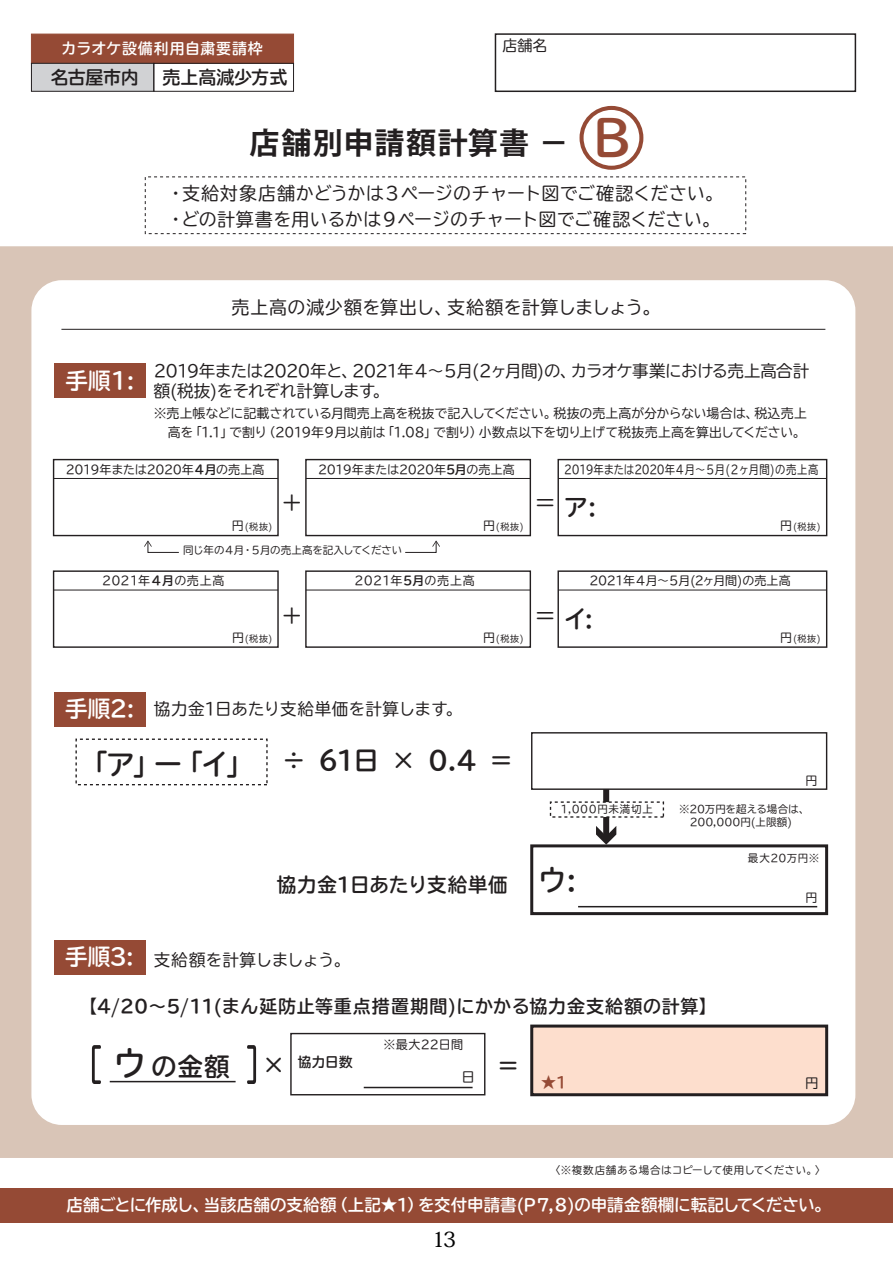
<style>
.page{position:relative;width:893px;height:1263px;background:#fff}
.page>*{position:absolute;margin:0;border:0;box-sizing:border-box;transform-origin:0 0}
.t1{font:700 30px "Koz Go Pr 6 N";letter-spacing:.045em;color:#231f20}
.t2{font:700 28.5px "TBUDR Go Std";color:#231f20}
.t3{font:700 25.5px "TBUDR Go Std";color:#231f20}
.t4{font:700 25.05px "TBUDR Go Std";color:#231f20}
.t5{font:700 24px "TBUDR Go Std";color:#231f20}
.t6{font:24px "TBUDR Go Std";color:#231f20}
.t7{font:700 22.5px "TBUDR Go Std";letter-spacing:-.02em;color:#fff}
.t8{font:500 21px "Koz Min Pr 6 N";color:#030303}
.t9{font:700 19.5px "TBUDR Go Std";letter-spacing:.015em;color:#231f20}
.t10{font:18px/25.5px "TBUDR Go Std";color:#231f20}
.t11{font:700 18px "TBUDR Go Std";letter-spacing:.03em;color:#231f20}
.t12{font:18px "TBUDR Go Std";letter-spacing:.02em;color:#231f20}
.t13{font:700 18px "TBUDR Go Std";letter-spacing:-.005em;color:#231f20}
.t14{font:16.5px/19.8px "TBUDR Go Std";letter-spacing:-.035em;color:#231f20}
.t15{font:700 16.5px "TBUDR Go Std";letter-spacing:-.005em;color:#fff}
.t16{font:16.5px "TBUDR Go Std";letter-spacing:.005em;color:#231f20}
.t17{font:16.5px "TBUDR Go Std";letter-spacing:-.005em;color:#231f20}
.t18{font:700 15px "TBUDR Go Std";letter-spacing:.045em;color:#fff}
.t19{font:15px "TBUDR Go Std";color:#231f20}
.t20{font:700 15px "TBUDR Go Std";color:#954a35}
.t21{font:700 13.5px "TBUDR Go Std";color:#231f20}
.t22{font:13.5px "TBUDR Go Std";color:#231f20}
.t23{font:12.9px/19.5px "TBUDR Go Std";letter-spacing:-.015em;color:#231f20;text-align:right}
.t24{font:12px "TBUDR Go Std";letter-spacing:-.015em;color:#231f20}
.t25{font:12px "TBUDR Go Std";letter-spacing:-.015em;color:#231f20;scale:.86 1}
.t26{font:12px "TBUDR Go Std";letter-spacing:.015em;color:#231f20}
.t27{font:12px "TBUDR Go Std";letter-spacing:-.05em;color:#231f20}
.t28{font:10.5px/12.6px "TBUDR Go Std";letter-spacing:.005em;color:#231f20}
.t29{font:10.5px "TBUDR Go Std";letter-spacing:.03em;color:#231f20}
.t30{font:10.5px "TBUDR Go Std";letter-spacing:-.02em;color:#231f20}
.t31{font:10.5px "TBUDR Go Std";letter-spacing:.06em;color:#231f20}
.t32{font:9px "TBUDR Go Std";letter-spacing:.085em;color:#231f20}
.s1{font-family:"TBUDR Go Std";font-size:48.6px;color:#954a35}
.s2{font-weight:700}
.s3{font-size:12px}
.s4{font-weight:700;font-size:22.5px;color:#fff}
.s5{font-size:33px}
</style>
<div class="page">
<div style="left:0;top:246px;width:893px;height:912px;background:#d9c5b7"></div>
<div style="left:31px;top:280px;width:824px;height:845px;background:#fff;border-radius:30px"></div>
<div style="left:530px;top:1024px;width:298px;height:72px;background:#fddecd;border:3px solid #231f20"></div>
<div style="left:54px;top:363px;width:92px;height:34px;background:#954a35"></div>
<div style="left:54px;top:940px;width:92px;height:35px;background:#954a35"></div>
<div style="left:0;top:1188px;width:893px;height:34px;background:#954a35"></div>
<div style="left:54px;top:692px;width:92px;height:34px;background:#954a35"></div>
<div style="left:495px;top:33px;width:361px;height:59px;border:2px solid #231f20"></div>
<div style="left:290px;top:1033px;width:195px;height:62px;border:1px solid #231f20"></div>
<div style="left:75px;top:738px;width:193px;height:47px;border:1px dashed #231f20"></div>
<div style="left:31px;top:34px;width:263px;height:30px;background:#954a35;border:1px solid #954a35"></div>
<div style="left:31px;top:63px;width:123px;height:29px;background:#d1d2d4;border:1px solid #231f20"></div>
<div style="left:153px;top:63px;width:141px;height:29px;border:1px solid #231f20"></div>
<div style="left:579px;top:106px;width:64px;height:64px;border:4px solid #954a35;border-radius:50%"></div>
<hr style="left:61px;top:329px;width:764px;height:1px;background:#231f20">
<hr style="left:364px;top:1087px;width:109px;height:1px;background:#231f20">
<svg style="left:92px;top:1045px;width:9px;height:39px"></svg>
<svg style="left:247px;top:1045px;width:9px;height:39px"></svg>
<hr style="left:110px;top:1081px;width:126px;height:1px;background:#231f20">
<div style="left:53px;top:459px;width:226px;height:77px;border:1px solid #231f20"></div>
<div style="left:305px;top:459px;width:226px;height:77px;border:1px solid #231f20"></div>
<hr style="left:54px;top:478px;width:224px;height:1px;background:#231f20">
<hr style="left:306px;top:478px;width:224px;height:1px;background:#231f20">
<div style="left:557px;top:459px;width:270px;height:77px;border:1px solid #231f20"></div>
<hr style="left:558px;top:478px;width:269px;height:1px;background:#231f20">
<div style="left:53px;top:570px;width:226px;height:78px;border:1px solid #231f20"></div>
<div style="left:305px;top:570px;width:226px;height:78px;border:1px solid #231f20"></div>
<hr style="left:54px;top:590px;width:224px;height:1px;background:#231f20">
<hr style="left:306px;top:590px;width:224px;height:1px;background:#231f20">
<div style="left:557px;top:570px;width:270px;height:78px;border:1px solid #231f20"></div>
<hr style="left:558px;top:590px;width:269px;height:1px;background:#231f20">
<div style="left:530px;top:844px;width:298px;height:71px;border:3px solid #231f20"></div>
<div style="left:603px;top:789px;width:6px;height:49px;background:#231f20"></div>
<svg style="left:596px;top:826px;width:20px;height:19px"></svg>
<div style="left:531px;top:732px;width:296px;height:58px;border:1px solid #231f20"></div>
<hr style="left:578px;top:906px;width:239px;height:1px;background:#231f20">
<div style="left:550px;top:801px;width:114px;height:17px;background:#fff"></div>
<svg style="left:144px;top:541px;width:35px;height:12px"></svg>
<svg style="left:405px;top:541px;width:35px;height:12px"></svg>
<p class="t19" style="left:503px;top:33px;width:47px">店舗名</p>
<p class="t18" style="left:61px;top:36px;width:203px">カラオケ設備利用自粛要請枠</p>
<h3 class="t11" style="left:51px;top:63px;width:90px">名古屋市内</h3>
<h3 class="t13" style="left:162px;top:63px;width:126px">売上高減少方式</h3>
<h1 class="t1" style="left:250px;top:126px;width:383px">店舗別申請額計算書 － <span class="s1">B</span></h1>
<h3 class="t10" style="left:167px;top:180px;width:558px">・支給対象店舗かどうかは３ページのチャート図でご確認ください。・どの計算書を用いるかは９ページのチャート図でご確認ください。</h3>
<h3 class="t7" style="left:66px;top:362px;width:71px">手順１:</h3>
<h3 class="t12" style="left:231px;top:292px;width:431px">売上高の減少額を算出し、支給額を計算しましょう。</h3>
<p class="t14" style="left:154px;top:361px;width:657px">2019年または2020年と、2021年４～５月(２ヶ月間)の、カラオケ事業における売上高合計額(税抜)をそれぞれ計算します。</p>
<p class="t23" style="left:154px;top:403px;width:655px">※売上帳などに記載されている月間売上高を税抜で記入してください。税抜の売上高が分からない場合は、税込売上高を「1.1」で割り（2019年９月以前は「1.08」で割り）小数点以下を切り上げて税抜売上高を算出してください。</p>
<p class="t24" style="left:66px;top:459px;width:200px">2019年または2020年<span class="s2">４月</span>の売上高</p>
<p class="t24" style="left:318px;top:459px;width:198px">2019年または2020年<span class="s2">5月</span>の売上高</p>
<p class="t25" style="left:564px;top:459px;width:297px">2019年または2020年４月～５月(２ヶ月間)の売上高</p>
<h3 class="t5" style="left:564px;top:488px;width:34px">ア:</h3>
<h3 class="t6" style="left:282px;top:482px;width:22px">+</h3>
<h3 class="t6" style="left:535px;top:482px;width:22px">=</h3>
<p class="t32" style="left:232px;top:519px;width:42px"><span class="s3">円</span>(税抜)</p>
<p class="t32" style="left:483px;top:519px;width:42px"><span class="s3">円</span>(税抜)</p>
<p class="t32" style="left:780px;top:519px;width:42px"><span class="s3">円</span>(税抜)</p>
<p class="t30" style="left:183px;top:541px;width:221px">同じ年の４月・５月の売上高を記入してください</p>
<p class="t26" style="left:102px;top:571px;width:124px">2021年<span class="s2">４月</span>の売上高</p>
<p class="t26" style="left:355px;top:571px;width:122px">2021年<span class="s2">5月</span>の売上高</p>
<p class="t27" style="left:589px;top:571px;width:203px">2021年４月～５月(2ヶ月間)の売上高</p>
<h3 class="t5" style="left:564px;top:599px;width:31px">イ:</h3>
<h3 class="t6" style="left:282px;top:595px;width:22px">+</h3>
<h3 class="t6" style="left:535px;top:595px;width:22px">=</h3>
<p class="t32" style="left:232px;top:631px;width:42px"><span class="s3">円</span>(税抜)</p>
<p class="t32" style="left:483px;top:631px;width:42px"><span class="s3">円</span>(税抜)</p>
<p class="t32" style="left:780px;top:631px;width:42px"><span class="s3">円</span>(税抜)</p>
<p class="t16" style="left:65px;top:696px;width:399px"><span class="s4">手順2:</span> 協力金1日あたり支給単価を計算します。</p>
<h2 class="t2" style="left:80px;top:741px;width:176px">「ア」ー「イ」</h2>
<h3 class="t3" style="left:281px;top:740px;width:234px">÷ 61日 × 0.4 ＝</h3>
<h3 class="t9" style="left:277px;top:869px;width:232px">協力金1日あたり支給単価</h3>
<h3 class="t7" style="left:65px;top:939px;width:71px">手順3:</h3>
<p class="t17" style="left:154px;top:946px;width:198px">支給額を計算しましょう。</p>
<p class="t31" style="left:560px;top:801px;width:94px">1,000円未満切上</p>
<h2 class="t2" style="left:538px;top:857px;width:41px">ウ:</h2>
<p class="t24" style="left:805px;top:770px;width:13px">円</p>
<p class="t28" style="left:679px;top:803px;width:132px">※20万円を超える場合は、　200,000円(上限額)</p>
<p class="t28" style="left:748px;top:852px;width:73px">最大20万円※</p>
<p class="t24" style="left:805px;top:888px;width:13px">円</p>
<h3 class="t11" style="left:80px;top:991px;width:638px">【4/20～5/11(まん延防止等重点措置期間)にかかる協力金支給額の計算】</h3>
<h3 class="t4" style="left:114px;top:1046px;width:117px"><span class="s5">ウ</span>の金額</h3>
<h3 class="t5" style="left:262px;top:1045px;width:25px">×</h3>
<p class="t24" style="left:383px;top:1035px;width:81px">※最大22日間</p>
<p class="t21" style="left:298px;top:1051px;width:56px">協力日数</p>
<h3 class="t5" style="left:498px;top:1045px;width:22px">=</h3>
<p class="t22" style="left:461px;top:1066px;width:15px">日</p>
<p class="t20" style="left:541px;top:1070px;width:28px">★1</p>
<p class="t22" style="left:805px;top:1071px;width:15px">円</p>
<p class="t29" style="left:550px;top:1161px;width:277px">〈※複数店舗ある場合はコピーして使用してください。〉</p>
<p class="t15" style="left:66px;top:1191px;width:766px">店舗ごとに作成し、当該店舗の支給額（上記★1）を交付申請書(P７,８)の申請金額欄に転記してください。</p>
<h3 class="t8" style="left:432px;top:1227px;width:26px">13</h3>
</div>
